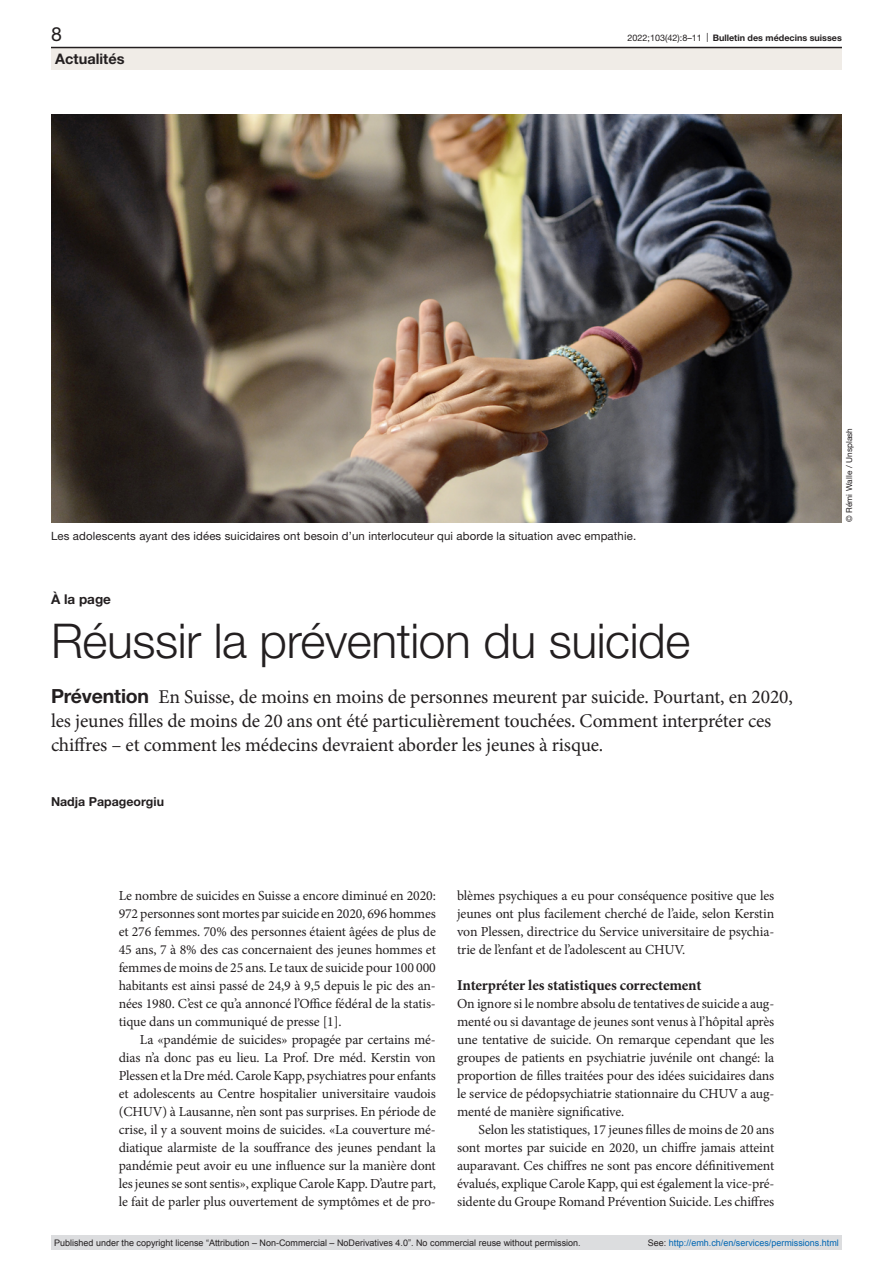
<style>
.page{position:relative;width:893px;height:1263px;background:#fff}
.page>*{position:absolute;margin:0;border:0;box-sizing:border-box;transform-origin:0 0}
.article-title-L32{font:300 48px "Helvetica Neue LT Pro";letter-spacing:-.01em;color:#231f20}
.lead{font:19.5px/24px "Minion Pro";letter-spacing:-.01em;color:#231f20}
.t1{font:19.5px "Helvetica Neue LT Pro";color:#231f20}
.head2{font:700 15px "Minion Pro";letter-spacing:-.015em;color:#231f20}
.t2{font:700 14.55px "Helvetica Neue LT Pro";color:#231f20}
.paragraph-indent{font:13.8px/18px "Minion Pro";letter-spacing:-.01em;color:#231f20;text-align:justify}
.paragraph{font:13.8px/18px "Minion Pro";letter-spacing:-.01em;color:#231f20;text-align:justify}
.pre-heading{font:700 13.5px "Helvetica Neue LT Pro";color:#231f20}
.authors{font:700 12.3px "Helvetica Neue LT Pro";color:#231f20}
.figure-caption{font:11.4px "Helvetica Neue LT Pro";letter-spacing:.01em;color:#231f20}
.t3{font:9px "Arial";color:#231f20}
.t4{font:9px "Arial";color:#0066b3}
.t5{font:700 9px "Helvetica Neue LT Pro";color:#231f20}
.credits{font:8.25px "Helvetica Neue LT Pro";letter-spacing:.01em;color:#231f20}
.s1{font-weight:400}
.s2{font-family:"Helvetica Neue LT Pro";font-weight:700}
.s3{color:#231f20}
</style>
<div class="page">
<img style="left:51px;top:115px;width:791px;height:407px">
<div style="left:51px;top:48px;width:791px;height:22px;background:#f0ece7"></div>
<hr style="left:51px;top:47px;width:791px;height:1px;background:#231f20">
<div style="left:51px;top:1235px;width:791px;height:15px;background:#dcdddf"></div>
<h2 class="t1" style="left:51px;top:22px;width:12px">8</h2>
<p class="t5" style="left:628px;top:32px;width:216px"><span class="s1">2022;103(42):8–11 |</span> Bulletin des médecins suisses</p>
<p class="t2" style="left:55px;top:49px;width:71px">Actualités</p>
<p class="figure-caption" style="left:51px;top:529px;width:587px">Les adolescents ayant des idées suicidaires ont besoin d’un interlocuteur qui aborde la situation avec empathie.</p>
<p class="pre-heading" style="left:51px;top:590px;width:61px">À la page</p>
<p class="article-title-L32" style="left:51px;top:612px;width:641px">Réussir la prévention du suicide</p>
<p class="lead" style="left:51px;top:685px;width:743px"><span class="s2">Prévention</span> En Suisse, de moins en moins de personnes meurent par suicide. Pourtant, en 2020, les jeunes filles de moins de 20 ans ont été particulièrement touchées. Comment interpréter ces chiffres – et comment les médecins devraient aborder les jeunes à risque.</p>
<p class="authors" style="left:51px;top:794px;width:114px">Nadja Papageorgiu</p>
<p class="paragraph" style="left:119px;top:887px;width:319px">Le nombre de suicides en Suisse a encore diminué en 2020:<br>972 personnes sont mortes par suicide en 2020, 696 hommes et 276 femmes. 70% des personnes étaient âgées de plus de 45 ans, 7 à 8% des cas concernaient des jeunes hommes et femmes de moins de 25 ans. Le taux de suicide pour 100 000 habitants est ainsi passé de 24,9 à 9,5 depuis le pic des an&shy;nées 1980. C’est ce qu’a annoncé l’Office fédéral de la statis&shy;tique dans un communiqué de presse [1].</p>
<p class="paragraph-indent" style="left:119px;top:1031px;width:319px;text-indent:21px">La «pandémie de suicides» propagée par certains mé&shy;dias n’a donc pas eu lieu. La Prof. Dre méd. Kerstin von Plessen et la Dre méd. Carole Kapp, psychiatres pour enfants et adolescents au Centre hospitalier universitaire vaudois (CHUV) à Lausanne, n’en sont pas surprises. En période de crise, il y a souvent moins de suicides. «La couverture mé&shy;diatique alarmiste de la souffrance des jeunes pendant la pandémie peut avoir eu une influence sur la manière dont les jeunes se sont sentis», explique Carole Kapp. D’autre part, le fait de parler plus ouvertement de symptômes et de pro-</p>
<p class="paragraph-indent" style="left:457px;top:887px;width:319px">blèmes psychiques a eu pour conséquence positive que les jeunes ont plus facilement cherché de l’aide, selon Kerstin von Plessen, directrice du Service universitaire de psychia&shy;trie de l’enfant et de l’adolescent au CHUV.</p>
<p class="head2" style="left:457px;top:975px;width:246px">Interpréter les statistiques correctement</p>
<p class="paragraph" style="left:457px;top:995px;width:319px">On ignore si le nombre absolu de tentatives de suicide a aug&shy;menté ou si davantage de jeunes sont venus à l’hôpital après une tentative de suicide. On remarque cependant que les groupes de patients en psychiatrie juvénile ont changé: la proportion de filles traitées pour des idées suicidaires dans le service de pédopsychiatrie stationnaire du CHUV a aug&shy;menté de manière significative.</p>
<p class="paragraph-indent" style="left:457px;top:1121px;width:319px;text-indent:21px">Selon les statistiques, 17 jeunes filles de moins de 20 ans sont mortes par suicide en 2020, un chiffre jamais atteint auparavant. Ces chiffres ne sont pas encore définitivement évalués, explique Carole Kapp, qui est également la vice-pré&shy;sidente du Groupe Romand Prévention Suicide. Les chiffres</p>
<p class="credits" style="left:844px;top:522px;width:96px;rotate:-90deg">© Rémi Walle / Unsplash</p>
<p class="t3" style="left:54px;top:1237px;width:528px">Published under the copyright license “Attribution – Non-Commercial – NoDerivatives 4.0”. No commercial reuse without permission.</p>
<p class="t4" style="left:648px;top:1237px;width:193px"><span class="s3">See:</span> http://emh.ch/en/services/permissions.html</p>
</div>
